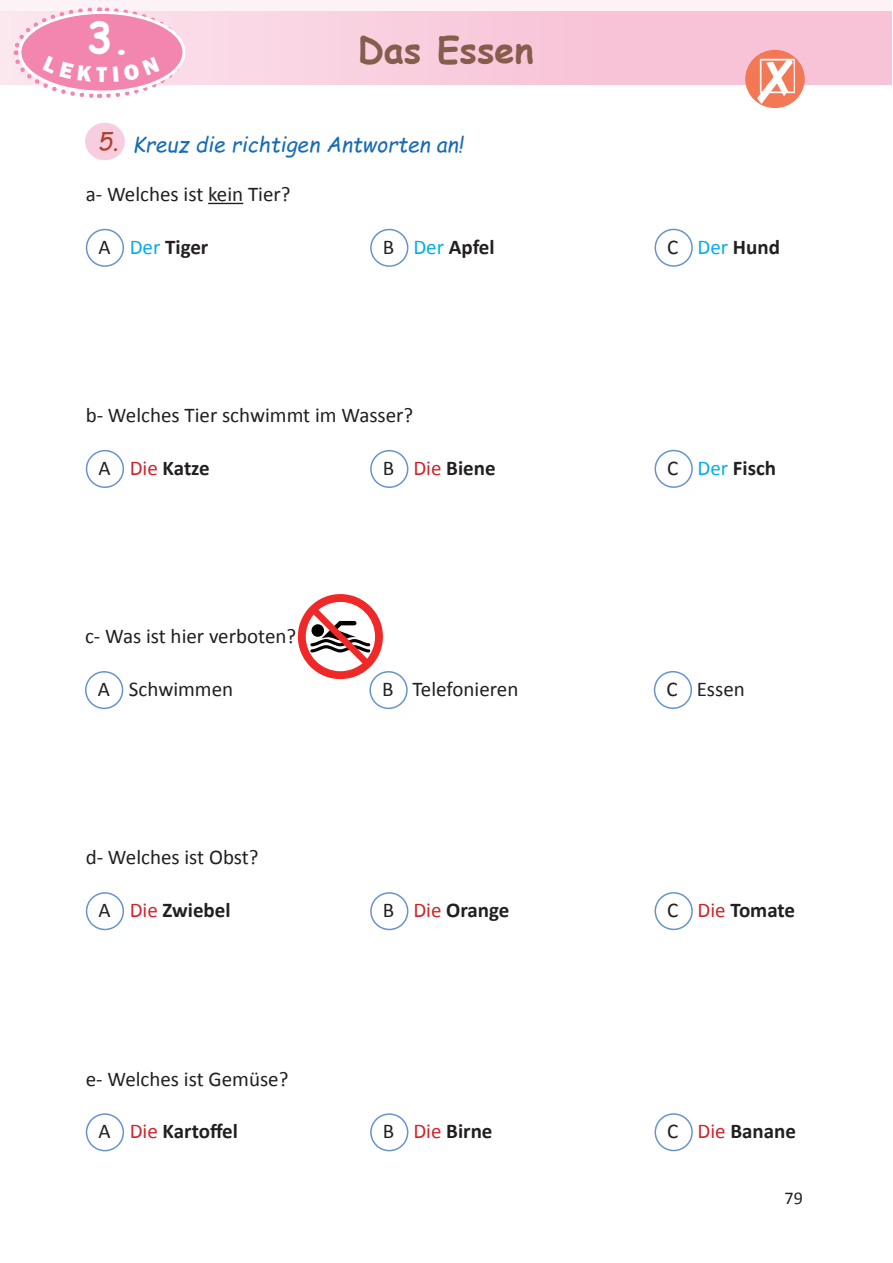
<style>
.page{position:relative;width:893px;height:1263px;background:#fff}
.page>*{position:absolute;margin:0;border:0;box-sizing:border-box;transform-origin:0 0}
.t1{font:700 42px "Comic Sans MS";color:#fff}
.t2{font:700 36px "Comic Sans MS";color:#865d4d}
.t3{font:italic 24px "Comic Sans MS";color:#ad412d}
.t4{font:800 22.5px "Franklin Gothic";color:#fff}
.t5{font:21px "Calibri";color:#231f20}
.t6{font:700 21px "Calibri";color:#231f20}
.t7{font:italic 21px "Comic Sans MS";color:#176cb6}
.t8{font:18px "Calibri";color:#231f20}
.s1{font-weight:400}
.s2{font-weight:400;color:#00aeef}
.s3{font-weight:400;color:#d1232a}
</style>
<div class="page">
<div style="left:0;top:0;width:892px;height:85px;background:linear-gradient(to right,#fdf3f7,#fdf3f7)"></div>
<svg style="left:0;top:12px;width:892px;height:73px;background:#f8cbdb"></svg>
<div style="left:86px;top:123px;width:38px;height:36px;background:#f8cde0;border-radius:50%"></div>
<div style="left:85px;top:123px;width:40px;height:37px;border:2px solid #ef82b3;border-radius:50%"></div>
<div style="left:745px;top:50px;width:60px;height:58px;background:#f37855;border-radius:50%"></div>
<img style="left:753px;top:57px;width:46px;height:47px">
<hr style="left:208px;top:203px;width:35px;height:1px;background:#231f20">
<div style="left:86px;top:229px;width:38px;height:38px;border:2px solid #6793cd;border-radius:50%"></div>
<div style="left:370px;top:229px;width:38px;height:38px;border:2px solid #6793cd;border-radius:50%"></div>
<div style="left:654px;top:229px;width:39px;height:38px;border:2px solid #6793cd;border-radius:50%"></div>
<div style="left:86px;top:450px;width:38px;height:38px;border:2px solid #6793cd;border-radius:50%"></div>
<div style="left:370px;top:450px;width:38px;height:38px;border:2px solid #6793cd;border-radius:50%"></div>
<div style="left:654px;top:450px;width:39px;height:38px;border:2px solid #6793cd;border-radius:50%"></div>
<div style="left:86px;top:892px;width:38px;height:38px;border:2px solid #6793cd;border-radius:50%"></div>
<div style="left:370px;top:892px;width:38px;height:38px;border:2px solid #6793cd;border-radius:50%"></div>
<div style="left:654px;top:892px;width:39px;height:38px;border:2px solid #6793cd;border-radius:50%"></div>
<div style="left:86px;top:1113px;width:38px;height:38px;border:2px solid #6793cd;border-radius:50%"></div>
<div style="left:370px;top:1113px;width:38px;height:38px;border:2px solid #6793cd;border-radius:50%"></div>
<div style="left:654px;top:1113px;width:39px;height:38px;border:2px solid #6793cd;border-radius:50%"></div>
<div style="left:85px;top:671px;width:38px;height:38px;border:2px solid #6793cd;border-radius:50%"></div>
<div style="left:369px;top:671px;width:39px;height:38px;border:2px solid #6793cd;border-radius:50%"></div>
<div style="left:654px;top:671px;width:38px;height:38px;border:2px solid #6793cd;border-radius:50%"></div>
<svg style="left:298px;top:594px;width:85px;height:85px"></svg>
<svg style="left:11px;top:5px;width:176px;height:94px"></svg>
<p class="t1" style="left:87px;top:7px;width:45px">3.</p>
<p class="t4" style="left:97px;top:60px;width:12px">T</p>
<p class="t2" style="left:358px;top:23px;width:177px">Das Essen</p>
<p class="t3" style="left:98px;top:124px;width:22px">5.</p>
<p class="t7" style="left:133px;top:129px;width:332px">Kreuz die richtigen Antworten an!</p>
<p class="t5" style="left:86px;top:180px;width:206px">a- Welches ist kein Tier?</p>
<p class="t6" style="left:99px;top:232px;width:111px"><span class="s1">A</span> <span class="s2">Der</span> Tiger</p>
<p class="t6" style="left:383px;top:232px;width:113px"><span class="s1">B</span> <span class="s2">Der</span> Apfel</p>
<p class="t6" style="left:667px;top:232px;width:114px"><span class="s1">C</span> <span class="s2">Der</span> Hund</p>
<p class="t5" style="left:86px;top:401px;width:329px">b- Welches Tier schwimmt im Wasser?</p>
<p class="t6" style="left:99px;top:453px;width:113px"><span class="s1">A</span> <span class="s3">Die</span> Katze</p>
<p class="t6" style="left:383px;top:453px;width:114px"><span class="s1">B</span> <span class="s3">Die</span> Biene</p>
<p class="t6" style="left:667px;top:453px;width:110px"><span class="s1">C</span> <span class="s2">Der</span> Fisch</p>
<p class="t5" style="left:85px;top:622px;width:213px">c- Was ist hier verboten?</p>
<p class="t5" style="left:98px;top:675px;width:137px">A Schwimmen</p>
<p class="t5" style="left:382px;top:675px;width:138px">B Telefonieren</p>
<p class="t5" style="left:666px;top:674px;width:80px">C Essen</p>
<p class="t5" style="left:86px;top:843px;width:174px">d- Welches ist Obst?</p>
<p class="t6" style="left:99px;top:895px;width:134px"><span class="s1">A</span> <span class="s3">Die</span> Zwiebel</p>
<p class="t6" style="left:383px;top:895px;width:128px"><span class="s1">B</span> <span class="s3">Die</span> Orange</p>
<p class="t6" style="left:667px;top:895px;width:129px"><span class="s1">C</span> <span class="s3">Die</span> Tomate</p>
<p class="t5" style="left:86px;top:1064px;width:204px">e- Welches ist Gemüse?</p>
<p class="t6" style="left:99px;top:1116px;width:141px"><span class="s1">A</span> <span class="s3">Die</span> Kartoffel</p>
<p class="t6" style="left:383px;top:1116px;width:111px"><span class="s1">B</span> <span class="s3">Die</span> Birne</p>
<p class="t6" style="left:667px;top:1116px;width:130px"><span class="s1">C</span> <span class="s3">Die</span> Banane</p>
<p class="t8" style="left:784px;top:1186px;width:20px">79</p>
</div>
